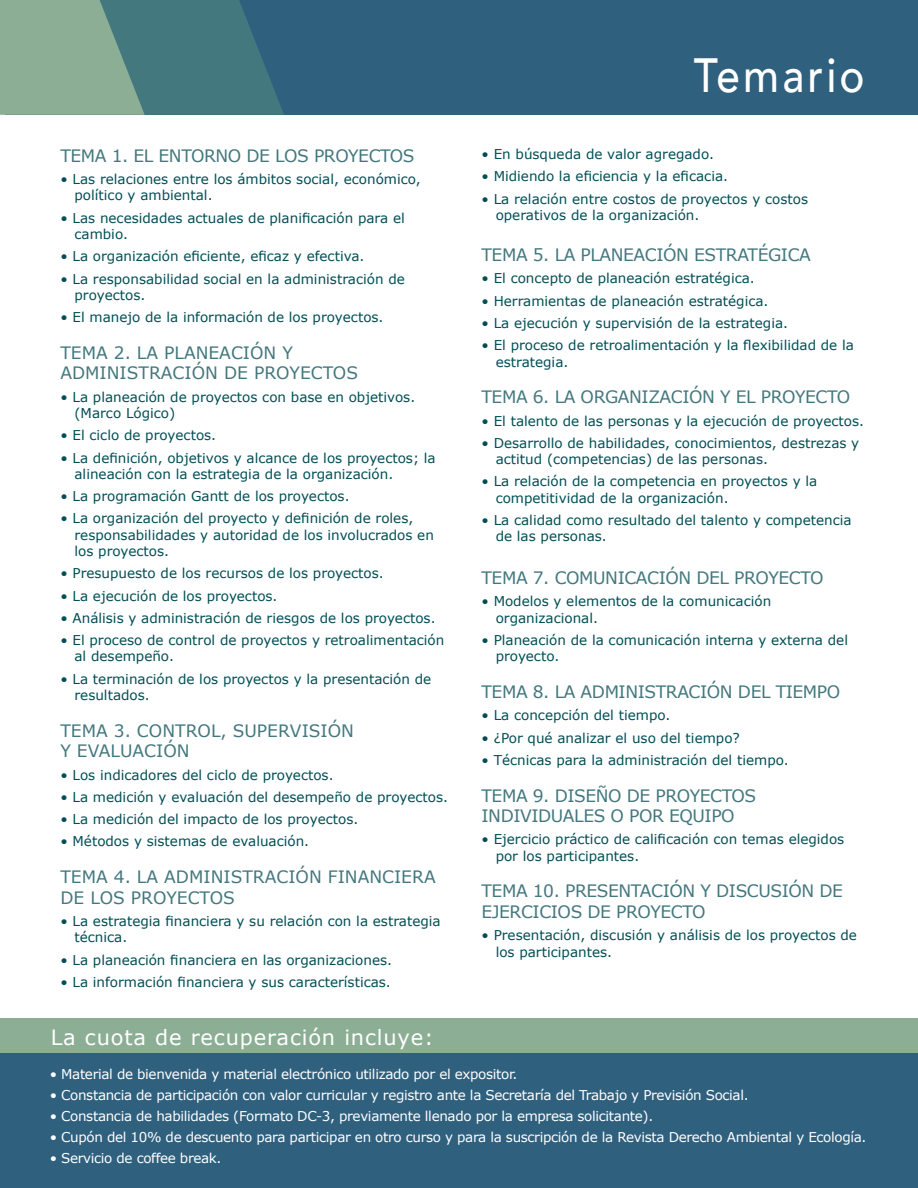
<style>
.page{position:relative;width:918px;height:1188px;background:#fff}
.page>*{position:absolute;margin:0;border:0;box-sizing:border-box;transform-origin:0 0}
.t1{font:500 48px "Avenir";letter-spacing:.075em;color:#fff;scale:.88 1}
.t2{font:21px "Verdana";letter-spacing:.04em;color:#fff}
.t3{font:17.1px/20.5px "Verdana";letter-spacing:-.025em;color:#43787e}
.t4{font:17.1px/20.5px "Verdana";color:#43787e}
.t5{font:13.5px/16.2px "Verdana";color:#004e54}
.t6{font:13.5px "Verdana";letter-spacing:-.025em;color:#fff}
</style>
<div class="page">
<div style="left:5px;top:0;width:913px;height:115px;background:#2f607e"></div>
<svg style="left:0;top:0;width:284px;height:115px;background:#618d87"></svg>
<div style="left:0;top:1025px;width:918px;height:163px;background:#2f607e"></div>
<div style="left:0;top:1019px;width:918px;height:34px;background:#8cae95"></div>
<p class="t3" style="left:60px;top:145px;width:356px">TEMA 1. EL ENTORNO DE LOS PROYECTOS</p>
<p class="t5" style="left:75px;top:171px;width:348px;text-indent:-14px">• Las relaciones entre los ámbitos social, económico, político y ambiental.</p>
<p class="t5" style="left:75px;top:210px;width:332px;text-indent:-14px">• Las necesidades actuales de planificación para el cambio.</p>
<p class="t5" style="left:60px;top:248px;width:306px">• La organización eficiente, eficaz y efectiva.</p>
<p class="t5" style="left:75px;top:270px;width:332px;text-indent:-14px">• La responsabilidad social en la administración de proyectos.</p>
<p class="t5" style="left:60px;top:309px;width:325px">• El manejo de la información de los proyectos.</p>
<p class="t4" style="left:60px;top:342px;width:299px">TEMA 2. LA PLANEACIÓN Y<br>ADMINISTRACIÓN DE PROYECTOS</p>
<p class="t5" style="left:75px;top:389px;width:342px;text-indent:-14px">• La planeación de proyectos con base en objetivos. (Marco Lógico)</p>
<p class="t5" style="left:60px;top:427px;width:157px">• El ciclo de proyectos.</p>
<p class="t5" style="left:75px;top:449px;width:363px;text-indent:-14px">• La definición, objetivos y alcance de los proyectos; la alineación con la estrategia de la organización.</p>
<p class="t5" style="left:60px;top:488px;width:291px">• La programación Gantt de los proyectos.</p>
<p class="t5" style="left:75px;top:510px;width:361px;text-indent:-14px">• La organización del proyecto y definición de roles, responsabilidades y autoridad de los involucrados en los proyectos.</p>
<p class="t5" style="left:60px;top:565px;width:325px">• Presupuesto de los recursos de los proyectos.</p>
<p class="t5" style="left:60px;top:587px;width:219px">• La ejecución de los proyectos.</p>
<p class="t5" style="left:60px;top:610px;width:377px">• Análisis y administración de riesgos de los proyectos.</p>
<p class="t5" style="left:75px;top:632px;width:371px;text-indent:-14px">• El proceso de control de proyectos y retroalimentación al desempeño.</p>
<p class="t5" style="left:75px;top:671px;width:358px;text-indent:-14px">• La terminación de los proyectos y la presentación de resultados.</p>
<p class="t4" style="left:60px;top:720px;width:295px">TEMA 3. CONTROL, SUPERVISIÓN</p>
<p class="t4" style="left:60px;top:741px;width:131px">Y EVALUACIÓN</p>
<p class="t5" style="left:60px;top:766px;width:275px">• Los indicadores del ciclo de proyectos.</p>
<p class="t5" style="left:60px;top:789px;width:389px">• La medición y evaluación del desempeño de proyectos.</p>
<p class="t5" style="left:60px;top:811px;width:299px">• La medición del impacto de los proyectos.</p>
<p class="t5" style="left:60px;top:833px;width:250px">• Métodos y sistemas de evaluación.</p>
<p class="t4" style="left:60px;top:867px;width:377px">TEMA 4. LA ADMINISTRACIÓN FINANCIERA<br>DE LOS PROYECTOS</p>
<p class="t5" style="left:75px;top:913px;width:368px;text-indent:-14px">• La estrategia financiera y su relación con la estrategia técnica.</p>
<p class="t5" style="left:60px;top:951px;width:333px">• La planeación financiera en las organizaciones.</p>
<p class="t5" style="left:60px;top:974px;width:332px">• La información financiera y sus características.</p>
<p class="t2" style="left:51px;top:1023px;width:384px">La cuota de recuperación incluye:</p>
<p class="t1" style="left:694px;top:33px;width:196px">Temario</p>
<p class="t5" style="left:482px;top:146px;width:234px">• En búsqueda de valor agregado.</p>
<p class="t5" style="left:482px;top:168px;width:248px">• Midiendo la eficiencia y la eficacia.</p>
<p class="t5" style="left:496px;top:191px;width:314px;text-indent:-14px">• La relación entre costos de proyectos y costos operativos de la organización.</p>
<p class="t3" style="left:482px;top:244px;width:331px">TEMA 5. LA PLANEACIÓN ESTRATÉGICA</p>
<p class="t5" style="left:482px;top:270px;width:275px">• El concepto de planeación estratégica.</p>
<p class="t5" style="left:482px;top:293px;width:289px">• Herramientas de planeación estratégica.</p>
<p class="t5" style="left:482px;top:315px;width:308px">• La ejecución y supervisión de la estrategia.</p>
<p class="t5" style="left:496px;top:337px;width:360px;text-indent:-14px">• El proceso de retroalimentación y la flexibilidad de la estrategia.</p>
<p class="t3" style="left:482px;top:387px;width:370px">TEMA 6. LA ORGANIZACIÓN Y EL PROYECTO</p>
<p class="t5" style="left:482px;top:412px;width:384px">• El talento de las personas y la ejecución de proyectos.</p>
<p class="t5" style="left:496px;top:435px;width:365px;text-indent:-14px">• Desarrollo de habilidades, conocimientos, destrezas y actitud (competencias) de las personas.</p>
<p class="t5" style="left:496px;top:473px;width:323px;text-indent:-14px">• La relación de la competencia en proyectos y la competitividad de la organización.</p>
<p class="t5" style="left:496px;top:512px;width:357px;text-indent:-14px">• La calidad como resultado del talento y competencia de las personas.</p>
<p class="t3" style="left:482px;top:567px;width:344px">TEMA 7. COMUNICACIÓN DEL PROYECTO</p>
<p class="t5" style="left:496px;top:593px;width:277px;text-indent:-14px">• Modelos y elementos de la comunicación organizacional.</p>
<p class="t5" style="left:496px;top:632px;width:354px;text-indent:-14px">• Planeación de la comunicación interna y externa del proyecto.</p>
<p class="t3" style="left:482px;top:681px;width:360px">TEMA 8. LA ADMINISTRACIÓN DEL TIEMPO</p>
<p class="t5" style="left:482px;top:707px;width:190px">• La concepción del tiempo.</p>
<p class="t5" style="left:482px;top:729px;width:260px">• ¿Por qué analizar el uso del tiempo?</p>
<p class="t5" style="left:482px;top:752px;width:309px">• Técnicas para la administración del tiempo.</p>
<p class="t3" style="left:482px;top:785px;width:276px">TEMA 9. DISEÑO DE PROYECTOS<br>INDIVIDUALES O POR EQUIPO</p>
<p class="t5" style="left:496px;top:831px;width:350px;text-indent:-14px">• Ejercicio práctico de calificación con temas elegidos por los participantes.</p>
<p class="t3" style="left:482px;top:881px;width:363px">TEMA 10. PRESENTACIÓN Y DISCUSIÓN DE<br>EJERCICIOS DE PROYECTO</p>
<p class="t5" style="left:496px;top:927px;width:363px;text-indent:-14px">• Presentación, discusión y análisis de los proyectos de los participantes.</p>
<p class="t6" style="left:50px;top:1065px;width:469px">• Material de bienvenida y material electrónico utilizado por el expositor.</p>
<p class="t6" style="left:50px;top:1086px;width:700px">• Constancia de participación con valor curricular y registro ante la Secretaría del Trabajo y Previsión Social.</p>
<p class="t6" style="left:50px;top:1107px;width:605px">• Constancia de habilidades (Formato DC-3, previamente llenado por la empresa solicitante).</p>
<p class="t6" style="left:50px;top:1128px;width:818px">• Cupón del 10% de descuento para participar en otro curso y para la suscripción de la Revista Derecho Ambiental y Ecología.</p>
<p class="t6" style="left:50px;top:1149px;width:173px">• Servicio de coffee break.</p>
</div>
